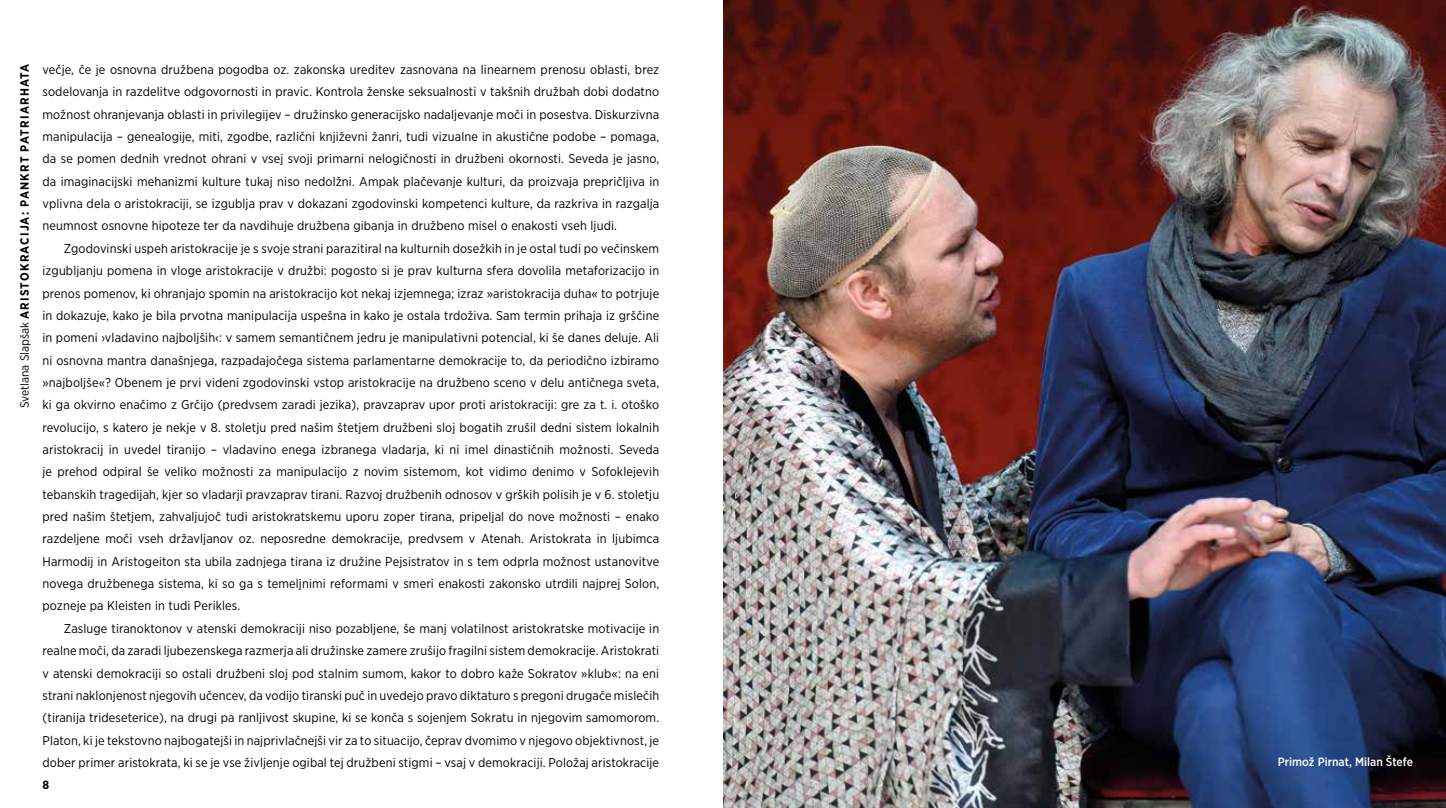
<style>
.page{position:relative;width:1446px;height:808px;background:#fff}
.page>*{position:absolute;margin:0;border:0;box-sizing:border-box;transform-origin:0 0}
.t1{font:12.75px/22.4px "Gotham Narrow";letter-spacing:.01em;color:#000;text-align:justify}
.t2{font:700 12px "Gotham Narrow";letter-spacing:.1em;color:#000}
.t3{font:500 12px "Gotham Narrow";color:#fff}
.s1{font-weight:400}
</style>
<div class="page">
<img style="left:723px;top:0;width:723px;height:808px">
<p class="t2" style="left:17px;top:408px;width:345px;rotate:-90deg"><span class="s1">Svetlana Slapšak</span> Aristokracija: pankrt patriarhata</p>
<p class="t1" style="left:43px;top:58px;width:618px">večje, če je osnovna družbena pogodba oz. zakonska ureditev zasnovana na linearnem prenosu oblasti, brez sodelovanja in razdelitve odgovornosti in pravic. Kontrola ženske seksualnosti v takšnih družbah dobi dodatno možnost ohranjevanja oblasti in privilegijev – družinsko generacijsko nadaljevanje moči in posestva. Diskurzivna manipulacija – genealogije, miti, zgodbe, različni književni žanri, tudi vizualne in akustične podobe – pomaga, da se pomen dednih vrednot ohrani v vsej svoji primarni nelogičnosti in družbeni okornosti. Seveda je jasno, da imaginacijski mehanizmi kulture tukaj niso nedolžni. Ampak plačevanje kulturi, da proizvaja prepričljiva in vplivna dela o aristokraciji, se izgublja prav v dokazani zgodovinski kompetenci kulture, da razkriva in razgalja neumnost osnovne hipoteze ter da navdihuje družbena gibanja in družbeno misel o enakosti vseh ljudi.</p>
<p class="t1" style="left:43px;top:237px;width:618px;text-indent:21px">Zgodovinski uspeh aristokracije je s svoje strani parazitiral na kulturnih dosežkih in je ostal tudi po večinskem izgubljanju pomena in vloge aristokracije v družbi: pogosto si je prav kulturna sfera dovolila metaforizacijo in prenos pomenov, ki ohranjajo spomin na aristokracijo kot nekaj izjemnega; izraz »aristokracija duha« to potrjuje in dokazuje, kako je bila prvotna manipulacija uspešna in kako je ostala trdoživa. Sam termin prihaja iz grščine in pomeni ›vladavino najboljših‹: v samem semantičnem jedru je manipulativni potencial, ki še danes deluje. Ali ni osnovna mantra današnjega, razpadajočega sistema parlamentarne demokracije to, da periodično izbiramo »najboljše«? Obenem je prvi videni zgodovinski vstop aristokracije na družbeno sceno v delu antičnega sveta, ki ga okvirno enačimo z Grčijo (predvsem zaradi jezika), pravzaprav upor proti aristokraciji: gre za t. i. otoško revolucijo, s katero je nekje v 8. stoletju pred našim štetjem družbeni sloj bogatih zrušil dedni sistem lokalnih aristokracij in uvedel tiranijo – vladavino enega izbranega vladarja, ki ni imel dinastičnih možnosti. Seveda je prehod odpiral še veliko možnosti za manipulacijo z novim sistemom, kot vidimo denimo v Sofoklejevih tebanskih tragedijah, kjer so vladarji pravzaprav tirani. Razvoj družbenih odnosov v grških polisih je v 6. stoletju pred našim štetjem, zahvaljujoč tudi aristokratskemu uporu zoper tirana, pripeljal do nove možnosti – enako razdeljene moči vseh državljanov oz. neposredne demokracije, predvsem v Atenah. Aristokrata in ljubimca Harmodij in Aristogeiton sta ubila zadnjega tirana iz družine Pejsistratov in s tem odprla možnost ustanovitve novega družbenega sistema, ki so ga s temeljnimi reformami v smeri enakosti zakonsko utrdili najprej Solon, pozneje pa Kleisten in tudi Perikles.</p>
<p class="t1" style="left:43px;top:617px;width:618px;text-indent:21px">Zasluge tiranoktonov v atenski demokraciji niso pozabljene, še manj volatilnost aristokratske motivacije in realne moči, da zaradi ljubezenskega razmerja ali družinske zamere zrušijo fragilni sistem demokracije. Aristokrati v atenski demokraciji so ostali družbeni sloj pod stalnim sumom, kakor to dobro kaže Sokratov »klub«: na eni strani naklonjenost njegovih učencev, da vodijo tiranski puč in uvedejo pravo diktaturo s pregoni drugače mislečih (tiranija trideseterice), na drugi pa ranljivost skupine, ki se konča s sojenjem Sokratu in njegovim samomorom.<br>Platon, ki je tekstovno najbogatejši in najprivlačnejši vir za to situacijo, čeprav dvomimo v njegovo objektivnost, je dober primer aristokrata, ki se je vse življenje ogibal tej družbeni stigmi – vsaj v demokraciji. Položaj aristokracije</p>
<p class="t2" style="left:43px;top:777px;width:8px">8</p>
<p class="t3" style="left:1278px;top:754px;width:137px">Primož Pirnat, Milan Štefe</p>
</div>
